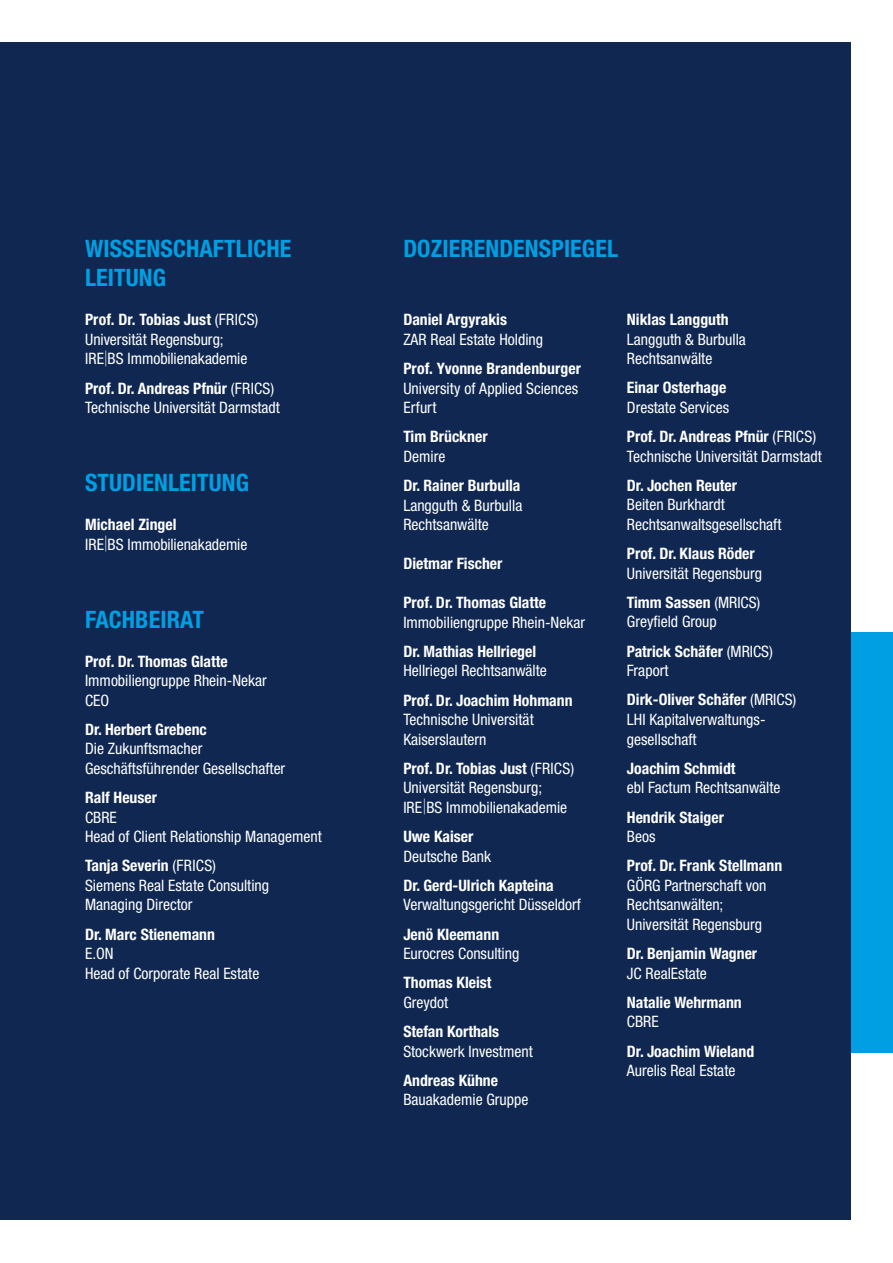
<style>
.page{position:relative;width:893px;height:1263px;background:#fff}
.page>*{position:absolute;margin:0;border:0;box-sizing:border-box;transform-origin:0 0}
.t1{font:700 condensed 24px/29.2px "Helvetica Neue LT Pro";letter-spacing:.005em;color:#009fe3}
.t2{font:condensed 15.75px/19.5px "Helvetica Neue LT Pro";color:#fff}
.t3{font:700 condensed 15.75px/29.2px "Helvetica Neue LT Pro";color:#fff}
.s1{font-weight:700}
.s2{font-weight:100;font-stretch:normal}
.s3{font-weight:400}
</style>
<div class="page">
<div style="left:850px;top:631px;width:43px;height:421px;background:#009fe3"></div>
<div style="left:0;top:43px;width:850px;height:1177px;background:#102851"></div>
<h1 class="t1" style="left:85px;top:234px;width:208px">WISSENSCHAFTLICHE<br>LEITUNG</h1>
<p class="t2" style="left:85px;top:310px;width:175px"><span class="s1">Prof. Dr. Tobias Just</span> (FRICS)<br>Universität Regensburg;<br>IRE<span class="s2">|</span>BS Immobilienakademie</p>
<p class="t2" style="left:85px;top:378px;width:196px"><span class="s1">Prof. Dr. Andreas Pfnür</span> (FRICS)<br>Technische Universität Darmstadt</p>
<h1 class="t1" style="left:85px;top:468px;width:166px">STUDIENLEITUNG</h1>
<p class="t2" style="left:85px;top:515px;width:164px"><span class="s1">Michael Zingel<br></span>IRE<span class="s2">|</span>BS Immobilienakademie</p>
<h1 class="t1" style="left:85px;top:604px;width:120px">FACHBEIRAT</h1>
<p class="t3" style="left:85px;top:646px;width:144px">Prof. Dr. Thomas Glatte</p>
<p class="t2" style="left:85px;top:671px;width:183px">Immobiliengruppe Rhein-Nekar<br>CEO</p>
<p class="t3" style="left:85px;top:714px;width:123px">Dr. Herbert Grebenc</p>
<p class="t2" style="left:85px;top:739px;width:202px">Die Zukunftsmacher<br>Geschäftsführender Gesellschafter</p>
<p class="t3" style="left:85px;top:783px;width:74px">Ralf Heuser</p>
<p class="t2" style="left:85px;top:807px;width:238px">CBRE<br>Head of Client Relationship Management</p>
<p class="t2" style="left:85px;top:856px;width:186px"><span class="s1">Tanja Severin</span> (FRICS)<br>Siemens Real Estate Consulting<br>Managing Director</p>
<p class="t3" style="left:85px;top:919px;width:131px">Dr. Marc Stienemann</p>
<p class="t2" style="left:85px;top:944px;width:176px">E.ON<br>Head of Corporate Real Estate</p>
<h1 class="t1" style="left:403px;top:234px;width:216px">DOZIERENDENSPIEGEL</h1>
<p class="t3" style="left:403px;top:305px;width:105px">Daniel Argyrakis</p>
<p class="t2" style="left:403px;top:329px;width:141px">ZAR Real Estate Holding</p>
<p class="t3" style="left:403px;top:354px;width:179px">Prof. Yvonne Brandenburger</p>
<p class="t2" style="left:403px;top:378px;width:176px">University of Applied Sciences<br>Erfurt</p>
<p class="t3" style="left:403px;top:422px;width:86px">Tim Brückner</p>
<p class="t2" style="left:403px;top:446px;width:43px">Demire</p>
<p class="t3" style="left:403px;top:471px;width:119px">Dr. Rainer Burbulla</p>
<p class="t2" style="left:403px;top:495px;width:120px">Langguth &amp; Burbulla<br>Rechtsanwälte</p>
<p class="t3" style="left:403px;top:549px;width:101px">Dietmar Fischer</p>
<p class="t3" style="left:403px;top:588px;width:144px">Prof. Dr. Thomas Glatte</p>
<p class="t2" style="left:403px;top:612px;width:183px">Immobiliengruppe Rhein-Nekar</p>
<p class="t3" style="left:403px;top:636px;width:134px">Dr. Mathias Hellriegel</p>
<p class="t2" style="left:403px;top:661px;width:145px">Hellriegel Rechtsanwälte</p>
<p class="t3" style="left:403px;top:685px;width:171px">Prof. Dr. Joachim Hohmann</p>
<p class="t2" style="left:403px;top:710px;width:132px">Technische Universität<br>Kaiserslautern</p>
<p class="t2" style="left:403px;top:758px;width:172px"><span class="s1">Prof. Dr. Tobias Just</span> (FRICS)<br>Universität Regensburg;<br>IRE<span class="s2">|</span>BS Immobilienakademie</p>
<p class="t3" style="left:403px;top:822px;width:71px">Uwe Kaiser</p>
<p class="t2" style="left:403px;top:846px;width:89px">Deutsche Bank</p>
<p class="t3" style="left:403px;top:870px;width:152px">Dr. Gerd-Ulrich Kapteina</p>
<p class="t2" style="left:403px;top:895px;width:179px">Verwaltungsgericht Düsseldorf</p>
<p class="t3" style="left:403px;top:919px;width:97px">Jenö Kleemann</p>
<p class="t2" style="left:403px;top:944px;width:118px">Eurocres Consulting</p>
<p class="t3" style="left:403px;top:968px;width:90px">Thomas Kleist</p>
<p class="t2" style="left:403px;top:992px;width:46px">Greydot</p>
<p class="t3" style="left:403px;top:1017px;width:97px">Stefan Korthals</p>
<p class="t2" style="left:403px;top:1041px;width:131px">Stockwerk Investment</p>
<p class="t3" style="left:403px;top:1065px;width:96px">Andreas Kühne</p>
<p class="t2" style="left:403px;top:1090px;width:127px">Bauakademie Gruppe</p>
<p class="t3" style="left:627px;top:305px;width:103px">Niklas Langguth</p>
<p class="t2" style="left:627px;top:329px;width:120px">Langguth &amp; Burbulla<br>Rechtsanwälte</p>
<p class="t3" style="left:627px;top:373px;width:101px">Einar Osterhage</p>
<p class="t2" style="left:627px;top:393px;width:191px;line-height:29.2px">Drestate Services<br><span class="s1">Prof. Dr. Andreas Pfnür</span> (FRICS)</p>
<p class="t2" style="left:627px;top:446px;width:196px">Technische Universität Darmstadt</p>
<p class="t3" style="left:627px;top:470px;width:112px">Dr. Jochen Reuter</p>
<p class="t2" style="left:627px;top:495px;width:156px">Beiten Burkhardt<br>Rechtsanwaltsgesellschaft</p>
<p class="t3" style="left:627px;top:539px;width:129px">Prof. Dr. Klaus Röder</p>
<p class="t2" style="left:627px;top:558px;width:137px;line-height:29.2px">Universität Regensburg<br><span class="s1">Timm Sassen</span> (MRICS)</p>
<p class="t2" style="left:627px;top:607px;width:148px;line-height:29.2px">Greyfield Group<br><span class="s1">Patrick Schäfer</span> (MRICS)</p>
<p class="t3" style="left:627px;top:656px;width:171px"><span class="s3">Fraport<br></span>Dirk-Oliver Schäfer <span class="s3">(MRICS)</span></p>
<p class="t2" style="left:627px;top:709px;width:140px">LHI Kapitalverwaltungs&shy;gesellschaft</p>
<p class="t3" style="left:627px;top:753px;width:110px">Joachim Schmidt</p>
<p class="t2" style="left:627px;top:778px;width:155px">ebl Factum Rechtsanwälte</p>
<p class="t3" style="left:627px;top:802px;width:99px">Hendrik Staiger</p>
<p class="t2" style="left:627px;top:826px;width:30px">Beos</p>
<p class="t3" style="left:627px;top:851px;width:157px">Prof. Dr. Frank Stellmann</p>
<p class="t2" style="left:627px;top:875px;width:141px">GÖRG Partnerschaft von<br>Rechtsanwälten;<br>Universität Regensburg</p>
<p class="t3" style="left:627px;top:938px;width:132px">Dr. Benjamin Wagner</p>
<p class="t2" style="left:627px;top:963px;width:82px">JC RealEstate</p>
<p class="t3" style="left:627px;top:987px;width:116px">Natalie Wehrmann</p>
<p class="t2" style="left:627px;top:1012px;width:33px">CBRE</p>
<p class="t3" style="left:627px;top:1036px;width:129px">Dr. Joachim Wieland</p>
<p class="t2" style="left:627px;top:1060px;width:110px">Aurelis Real Estate</p>
</div>
